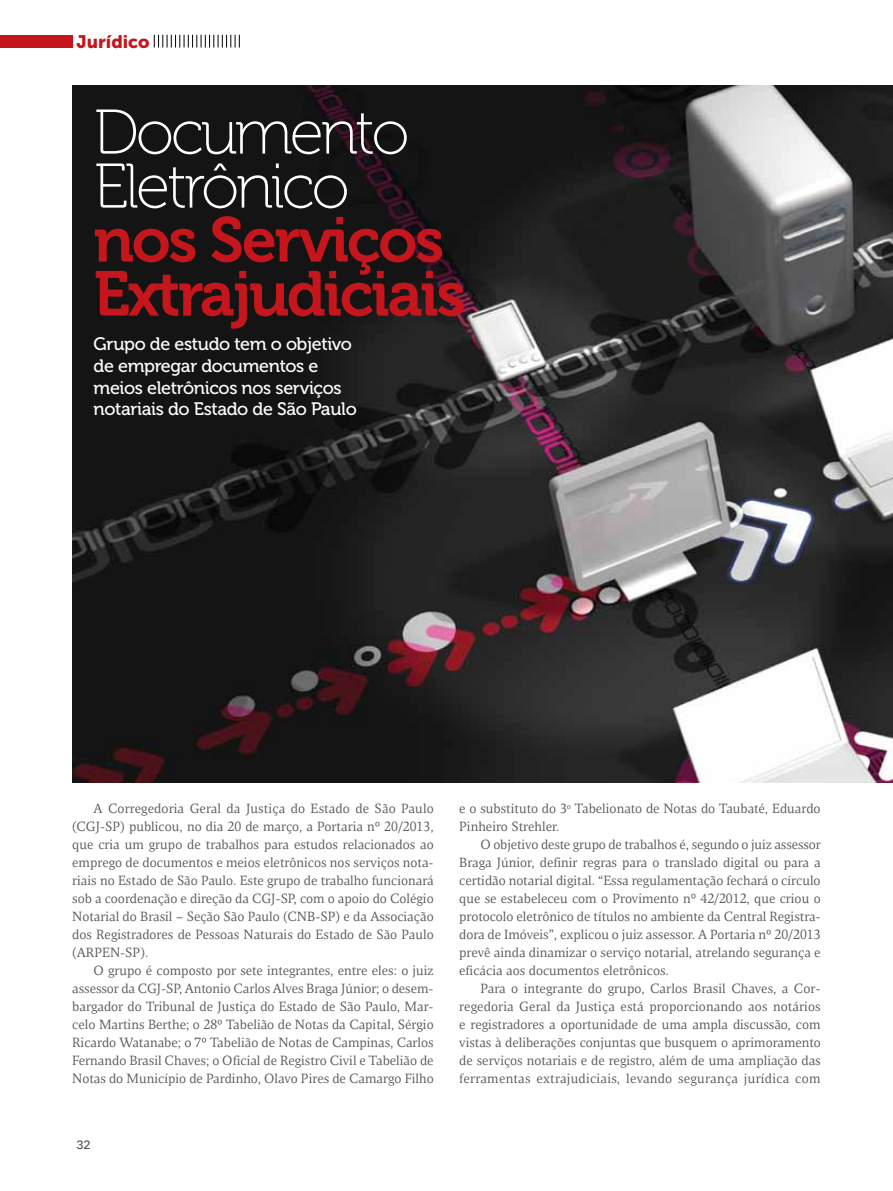
<style>
.page{position:relative;width:893px;height:1191px;background:#fff}
.page>*{position:absolute;margin:0;border:0;box-sizing:border-box;transform-origin:0 0}
.t1{font:63px/54px "Museo 700";letter-spacing:-.04em;color:#c4161c}
.t2{font:63px/54px "Museo 100";letter-spacing:-.05em;color:#fff}
.t3{font:18px/21.6px "Museo 500";letter-spacing:-.02em;color:#fff}
.t4{font:18px "Museo Sans 900";color:#c4161c}
.t5{font:13.5px/18px "NII Serif";color:#58595b;text-align:justify}
.t6{font:12px "NII Sans";color:#58595b}
</style>
<div class="page">
<img style="left:72px;top:85px;width:821px;height:697px">
<div style="left:0;top:35px;width:72px;height:13px;background:#c4161c"></div>
<svg style="left:154px;top:35px;width:86px;height:13px"></svg>
<h2 class="t4" style="left:77px;top:31px;width:75px">Jurídico</h2>
<h1 class="t2" style="left:94px;top:106px;width:317px">Documento<br>Eletrônico</h1>
<h1 class="t1" style="left:94px;top:214px;width:374px">nos Serviços<br>Extrajudiciais</h1>
<h2 class="t3" style="left:94px;top:334px;width:265px">Grupo de estudo tem o objetivo de empregar documentos e meios eletrônicos nos serviços notariais do Estado de São Paulo</h2>
<p class="t5" style="left:72px;top:799px;width:363px;text-indent:21px">A Corregedoria Geral da Justiça do Estado de São Paulo (CGJ-SP) publicou, no dia 20 de março, a Portaria nº 20/2013, que cria um grupo de trabalhos para estudos relacionados ao emprego de documentos e meios eletrônicos nos serviços nota&shy;riais no Estado de São Paulo. Este grupo de trabalho funcionará sob a coordenação e direção da CGJ-SP, com o apoio do Colégio Notarial do Brasil – Seção São Paulo (CNB-SP) e da Associação dos Registradores de Pessoas Naturais do Estado de São Paulo (ARPEN-SP).</p>
<p class="t5" style="left:72px;top:961px;width:363px;text-indent:21px">O grupo é composto por sete integrantes, entre eles: o juiz assessor da CGJ-SP, Antonio Carlos Alves Braga Júnior; o desem&shy;bargador do Tribunal de Justiça do Estado de São Paulo, Mar&shy;celo Martins Berthe; o 28º Tabelião de Notas da Capital, Sérgio Ricardo Watanabe; o 7º Tabelião de Notas de Campinas, Carlos Fernando Brasil Chaves; o Oficial de Registro Civil e Tabelião de Notas do Município de Pardinho, Olavo Pires de Camargo Filho</p>
<p class="t6" style="left:77px;top:1136px;width:15px">32</p>
<p class="t5" style="left:459px;top:799px;width:363px">e o substituto do 3<sup>o</sup> Tabelionato de Notas do Taubaté, Eduardo<br>Pinheiro Strehler.</p>
<p class="t5" style="left:459px;top:835px;width:363px;text-indent:21px">O objetivo deste grupo de trabalhos é, segundo o juiz assessor Braga Júnior, definir regras para o translado digital ou para a certidão notarial digital. “Essa regulamentação fechará o círculo que se estabeleceu com o Provimento nº 42/2012, que criou o protocolo eletrônico de títulos no ambiente da Central Registra&shy;dora de Imóveis”, explicou o juiz assessor. A Portaria nº 20/2013 prevê ainda dinamizar o serviço notarial, atrelando segurança e eficácia aos documentos eletrônicos.</p>
<p class="t5" style="left:459px;top:979px;width:363px;text-indent:21px">Para o integrante do grupo, Carlos Brasil Chaves, a Cor&shy;regedoria Geral da Justiça está proporcionando aos notários e registradores a oportunidade de uma ampla discussão, com vistas à deliberações conjuntas que busquem o aprimoramento de serviços notariais e de registro, além de uma ampliação das ferramentas extrajudiciais, levando segurança jurídica com</p>
</div>
